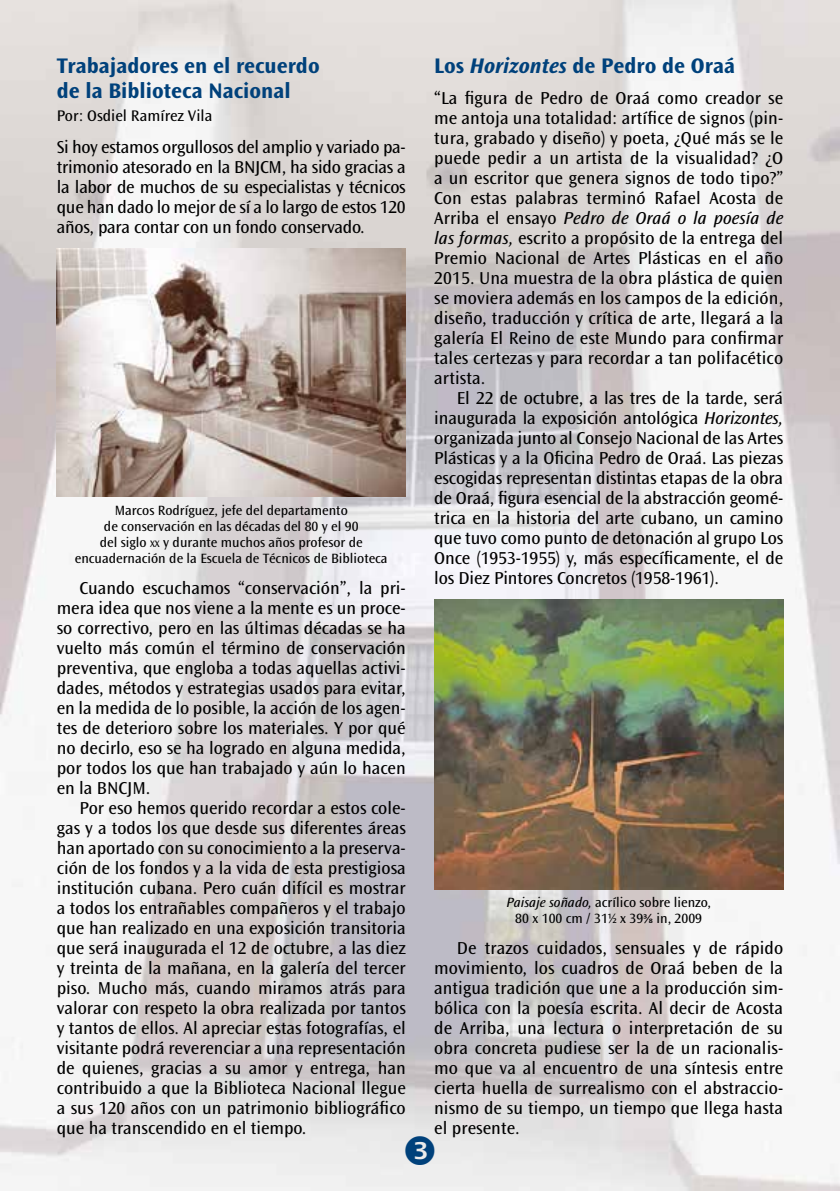
<style>
.page{position:relative;width:840px;height:1191px;background:#fff}
.page>*{position:absolute;margin:0;border:0;box-sizing:border-box;transform-origin:0 0}
.t1{font:700 22px/25px "Ocean Sans Std";color:#00417b}
.t2{font:18px/20px "Ocean Sans Std";color:#000;text-align:justify}
.t3{font:16px "Ocean Sans Std";color:#000}
.t4{font:14px/16px "Ocean Sans Std";color:#000;text-align:center}
.s1{font-size:9.8px}
.s2{font-style:italic}
.s3{font-family:"Calibri"}
</style>
<div class="page">
<img style="left:0;top:0;width:839px;height:1191px">
<img style="left:57px;top:248px;width:348px;height:248px">
<img style="left:434px;top:600px;width:348px;height:289px">
<svg style="left:405px;top:1135px;width:29px;height:30px"></svg>
<p class="t1" style="left:57px;top:53px;width:264px">Trabajadores en el recuerdo de la Biblioteca Nacional</p>
<p class="t3" style="left:57px;top:107px;width:157px">Por: Osdiel Ramírez Vila</p>
<p class="t2" style="left:57px;top:137px;width:350px">Si hoy estamos orgullosos del amplio y variado pa&shy;trimonio atesorado en la BNJCM, ha sido gracias a la labor de muchos de su especialistas y técnicos que han dado lo mejor de sí a lo largo de estos 120 años, para contar con un fondo conservado.</p>
<p class="t4" style="left:75px;top:502px;width:314px">Marcos Rodríguez, jefe del departamento<br>de conservación en las décadas del 80 y el 90<br>del siglo <span class="s1">xx</span> y durante muchos años profesor de encuadernación de la Escuela de Técnicos de Biblioteca</p>
<p class="t2" style="left:57px;top:578px;width:350px;text-indent:23px">Cuando escuchamos “conservación”, la pri&shy;mera idea que nos viene a la mente es un proce&shy;so correctivo, pero en las últimas décadas se ha vuelto más común el término de conservación preventiva, que engloba a todas aquellas activi&shy;dades, métodos y estrategias usados para evitar, en la medida de lo posible, la acción de los agen&shy;tes de deterioro sobre los materiales. Y por qué no decirlo, eso se ha logrado en alguna medida, por todos los que han trabajado y aún lo hacen en la BNCJM.</p>
<p class="t2" style="left:57px;top:798px;width:350px;text-indent:23px">Por eso hemos querido recordar a estos cole&shy;gas y a todos los que desde sus diferentes áreas han aportado con su conocimiento a la preserva&shy;ción de los fondos y a la vida de esta prestigiosa institución cubana. Pero cuán difícil es mostrar a todos los entrañables compañeros y el trabajo que han realizado en una exposición transitoria que será inaugurada el 12 de octubre, a las diez y treinta de la mañana, en la galería del tercer piso. Mucho más, cuando miramos atrás para valorar con respeto la obra realizada por tantos y tantos de ellos. Al apreciar estas fotografías, el visitante podrá reverenciar a una representación de quienes, gracias a su amor y entrega, han contribuido a que la Biblioteca Nacional llegue a sus 120 años con un patrimonio bibliográfico que ha transcendido en el tiempo.</p>
<p class="t1" style="left:434px;top:53px;width:302px">Los <span class="s2">Horizontes</span> de Pedro de Oraá</p>
<p class="t2" style="left:434px;top:88px;width:350px">“La figura de Pedro de Oraá como creador se me antoja una totalidad: artífice de signos (pin&shy;tura, grabado y diseño) y poeta, ¿Qué más se le puede pedir a un artista de la visualidad? ¿O a un escritor que genera signos de todo tipo?” Con estas palabras terminó Rafael Acosta de Arriba el ensayo <span class="s2">Pedro de Oraá o la poesía de las formas,</span> escrito a propósito de la entrega del Premio Nacional de Artes Plásticas en el año 2015. Una muestra de la obra plástica de quien se moviera además en los campos de la edición, diseño, traducción y crítica de arte, llegará a la galería El Reino de este Mundo para confirmar tales certezas y para recordar a tan polifacético artista.</p>
<p class="t2" style="left:434px;top:388px;width:350px;text-indent:23px">El 22 de octubre, a las tres de la tarde, será inaugurada la exposición antológica <span class="s2">Horizontes, </span>organizada junto al Consejo Nacional de las Artes Plásticas y a la Oficina Pedro de Oraá. Las piezas escogidas representan distintas etapas de la obra de Oraá, figura esencial de la abstracción geomé&shy;trica en la historia del arte cubano, un camino que tuvo como punto de detonación al grupo Los Once (1953-1955) y, más específicamente, el de los Diez Pintores Concretos (1958-1961).</p>
<p class="t4" style="left:506px;top:894px;width:206px"><span class="s2">Paisaje soñado,</span> acrílico sobre lienzo,<br>80 x 100 cm / 31½ x 39<span class="s3">⅜</span> in, 2009</p>
<p class="t2" style="left:434px;top:938px;width:350px;text-indent:23px">De trazos cuidados, sensuales y de rápido movimiento, los cuadros de Oraá beben de la antigua tradición que une a la producción sim&shy;bólica con la poesía escrita. Al decir de Acosta de Arriba, una lectura o interpretación de su obra concreta pudiese ser la de un racionalis&shy;mo que va al encuentro de una síntesis entre cierta huella de surrealismo con el abstraccio&shy;nismo de su tiempo, un tiempo que llega hasta el presente.</p>
</div>
